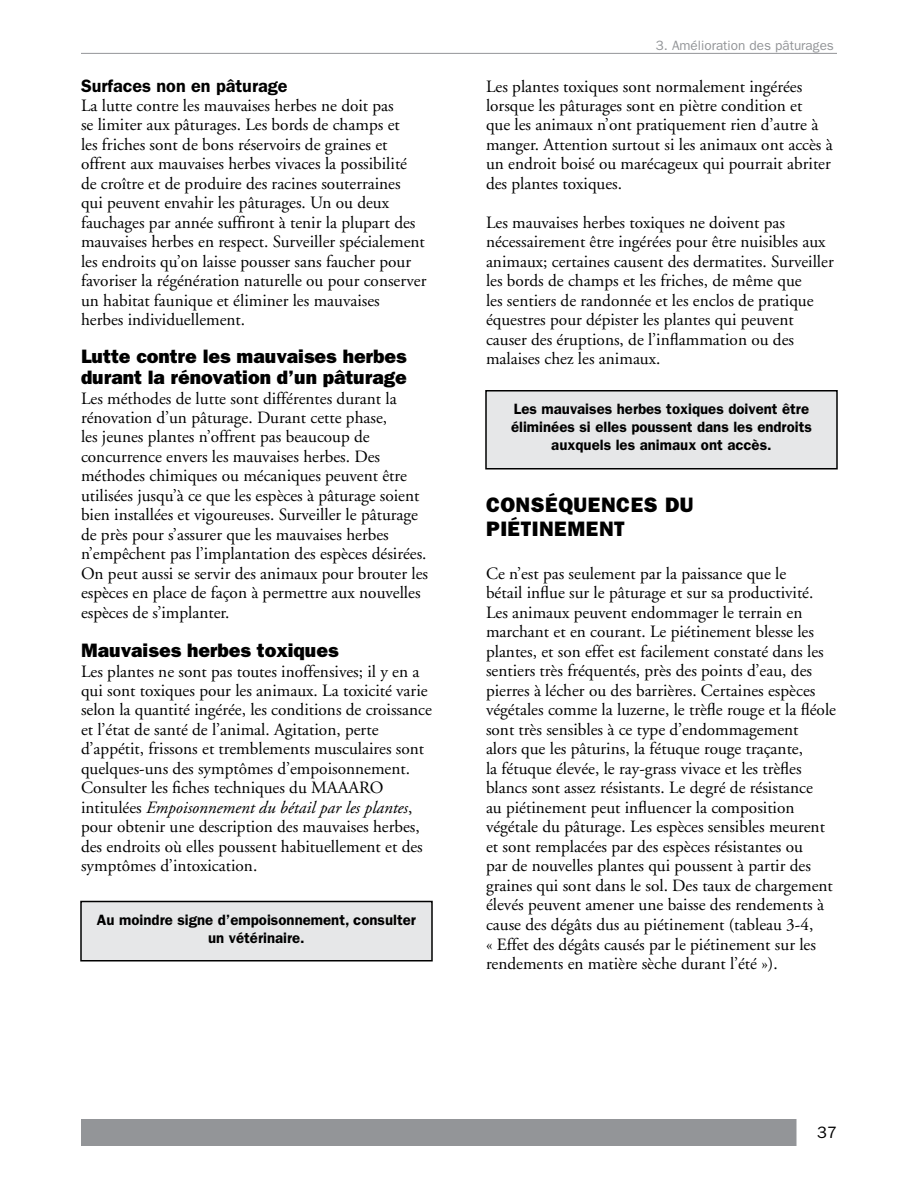
<style>
.page{position:relative;width:918px;height:1188px;background:#fff}
.page>*{position:absolute;margin:0;border:0;box-sizing:border-box;transform-origin:0 0}
.Heading_1{font:21px/24px "ITC Franklin Gothic Std Hvy";letter-spacing:.025em;color:#000}
.Heading_2{font:19.5px/21px "ITC Franklin Gothic Std Hvy";color:#000}
.Heading_3{font:600 18px "ITC Franklin Gothic Std";color:#000}
.BT{font:17.25px/19.5px "Adobe Garamond";color:#000}
.t1{font:16.5px "ITC Franklin Gothic Std";color:#000}
.sidebar_-_BT_BOLD__D{font:600 15px/18px "ITC Franklin Gothic Std";color:#000;text-align:center}
.t2{font:13.5px "ITC Franklin Gothic Std";color:#939598}
.s1{font-style:italic}
</style>
<div class="page">
<div style="left:81px;top:1119px;width:715px;height:27px;background:#939598"></div>
<hr style="left:81px;top:53px;width:756px;height:1px;background:#939598">
<div style="left:81px;top:902px;width:351px;height:59px;background:#e6e7e8"></div>
<div style="left:80px;top:901px;width:353px;height:61px;border:2px solid #000"></div>
<div style="left:486px;top:391px;width:351px;height:78px;background:#e6e7e8"></div>
<div style="left:485px;top:390px;width:353px;height:80px;border:2px solid #000"></div>
<h4 class="Heading_3" style="left:81px;top:75px;width:208px">Surfaces non en pâturage</h4>
<p class="BT" style="left:81px;top:96px;width:347px">La lutte contre les mauvaises herbes ne doit pas<br>se limiter aux pâturages. Les bords de champs et<br>les friches sont de bons réservoirs de graines et offrent aux mauvaises herbes vivaces la possibilité de croître et de produire des racines souterraines qui peuvent envahir les pâturages. Un ou deux fauchages par année suffiront à tenir la plupart des mauvaises herbes en respect. Surveiller spécialement les endroits qu’on laisse pousser sans faucher pour favoriser la régénération naturelle ou pour conserver un habitat faunique et éliminer les mauvaises herbes individuellement.</p>
<h3 class="Heading_2" style="left:81px;top:346px;width:327px">Lutte contre les mauvaises herbes durant la rénovation d’un pâturage</h3>
<p class="BT" style="left:81px;top:389px;width:349px">Les méthodes de lutte sont différentes durant la rénovation d’un pâturage. Durant cette phase,<br>les jeunes plantes n’offrent pas beaucoup de concurrence envers les mauvaises herbes. Des méthodes chimiques ou mécaniques peuvent être utilisées jusqu’à ce que les espèces à pâturage soient bien installées et vigoureuses. Surveiller le pâturage de près pour s’assurer que les mauvaises herbes n’empêchent pas l’implantation des espèces désirées.<br>On peut aussi se servir des animaux pour brouter les espèces en place de façon à permettre aux nouvelles espèces de s’implanter.</p>
<h3 class="Heading_2" style="left:81px;top:640px;width:259px">Mauvaises herbes toxiques</h3>
<p class="BT" style="left:81px;top:662px;width:352px">Les plantes ne sont pas toutes inoffensives; il y en a qui sont toxiques pour les animaux. La toxicité varie selon la quantité ingérée, les conditions de croissance et l’état de santé de l’animal. Agitation, perte d’appétit, frissons et tremblements musculaires sont quelques-uns des symptômes d’empoisonnement.<br>Consulter les fiches techniques du MAAARO intitulées <span class="s1">Empoisonnement du bétail par les plantes</span>, pour obtenir une description des mauvaises herbes, des endroits où elles poussent habituellement et des symptômes d’intoxication.</p>
<p class="sidebar_-_BT_BOLD__D" style="left:97px;top:910px;width:321px">Au moindre signe d’empoisonnement, consulter un vétérinaire.</p>
<p class="t2" style="left:656px;top:37px;width:180px">3. Amélioration des pâturages</p>
<p class="BT" style="left:486px;top:77px;width:348px">Les plantes toxiques sont normalement ingérées lorsque les pâturages sont en piètre condition et<br>que les animaux n’ont pratiquement rien d’autre à manger. Attention surtout si les animaux ont accès à un endroit boisé ou marécageux qui pourrait abriter des plantes toxiques.</p>
<p class="BT" style="left:486px;top:213px;width:349px">Les mauvaises herbes toxiques ne doivent pas nécessairement être ingérées pour être nuisibles aux animaux; certaines causent des dermatites. Surveiller les bords de champs et les friches, de même que<br>les sentiers de randonnée et les enclos de pratique équestres pour dépister les plantes qui peuvent causer des éruptions, de l’inflammation ou des malaises chez les animaux.</p>
<p class="sidebar_-_BT_BOLD__D" style="left:511px;top:400px;width:302px">Les mauvaises herbes toxiques doivent être éliminées si elles poussent dans les endroits auxquels les animaux ont accès.</p>
<h2 class="Heading_1" style="left:486px;top:493px;width:209px">CONSÉQUENCES DU<br>PIÉTINEMENT</h2>
<p class="BT" style="left:486px;top:564px;width:352px">Ce n’est pas seulement par la paissance que le<br>bétail influe sur le pâturage et sur sa productivité.<br>Les animaux peuvent endommager le terrain en marchant et en courant. Le piétinement blesse les plantes, et son effet est facilement constaté dans les sentiers très fréquentés, près des points d’eau, des pierres à lécher ou des barrières. Certaines espèces végétales comme la luzerne, le trèfle rouge et la fléole sont très sensibles à ce type d’endommagement<br>alors que les pâturins, la fétuque rouge traçante,<br>la fétuque élevée, le ray-grass vivace et les trèfles blancs sont assez résistants. Le degré de résistance<br>au piétinement peut influencer la composition végétale du pâturage. Les espèces sensibles meurent et sont remplacées par des espèces résistantes ou<br>par de nouvelles plantes qui poussent à partir des graines qui sont dans le sol. Des taux de chargement élevés peuvent amener une baisse des rendements à cause des dégâts dus au piétinement (tableau 3‑4,<br>« Effet des dégâts causés par le piétinement sur les rendements en matière sèche durant l’été »).</p>
<p class="t1" style="left:817px;top:1123px;width:21px">37</p>
</div>
